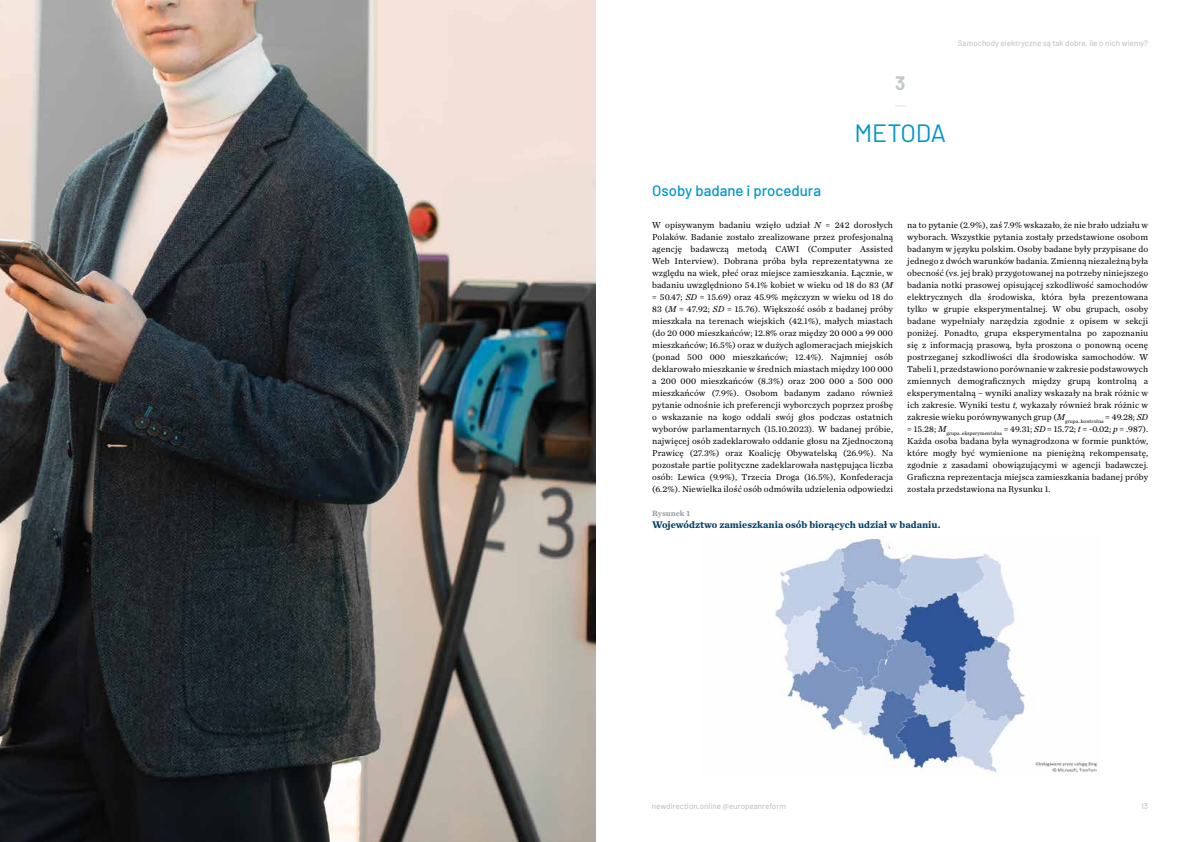
<style>
.page{position:relative;width:1191px;height:842px;background:#fff}
.page>*{position:absolute;margin:0;border:0;box-sizing:border-box;transform-origin:0 0}
.t1{font:25px "Barlow";color:#0096cd}
.t2{font:700 19px "Barlow";color:#c3c8ca}
.t3{font:500 15px "Barlow";color:#0096cd}
.t4{font:700 10px "Chronicle Text G1";color:#003f66}
.t5{font:9px/12px "Chronicle Text G1";letter-spacing:.01em;color:#000;text-align:justify}
.t6{font:500 8px "Barlow";color:#c3c8ca}
.t7{font:700 8px "Chronicle Text G1";color:#9aa0a4}
.s1{font-style:italic}
</style>
<div class="page">
<img style="left:774px;top:536px;width:323px;height:237px">
<img style="left:0;top:0;width:595px;height:842px">
<h2 class="t2" style="left:895px;top:69px;width:12px">3</h2>
<h1 class="t1" style="left:854px;top:115px;width:93px">METODA</h1>
<p class="t6" style="left:958px;top:38px;width:192px">Samochody elektryczne są tak dobre, ile o nich wiemy?</p>
<h3 class="t3" style="left:652px;top:180px;width:170px">Osoby badane i procedura</h3>
<p class="t5" style="left:652px;top:219px;width:242px">W opisywanym badaniu wzięło udział <span class="s1">N</span> = 242 dorosłych Polaków. Badanie zostało zrealizowane przez profesjonalną agencję badawczą metodą CAWI (Computer Assisted Web Interview). Dobrana próba była reprezentatywna ze względu na wiek, płeć oraz miejsce zamieszkania. Łącznie, w badaniu uwzględniono 54.1% kobiet w wieku od 18 do 83 (<span class="s1">M </span>= 50.47; <span class="s1">SD</span> = 15.69) oraz 45.9% mężczyzn w wieku od 18 do 83 (<span class="s1">M</span> = 47.92; <span class="s1">SD</span> = 15.76). Większość osób z badanej próby mieszkała na terenach wiejskich (42.1%), małych miastach (do 20 000 mieszkańców; 12.8% oraz między 20 000 a 99 000 mieszkańców; 16.5%) oraz w dużych aglomeracjach miejskich (ponad 500 000 mieszkańców; 12.4%). Najmniej osób deklarowało mieszkanie w średnich miastach między 100 000 a 200 000 mieszkańców (8.3%) oraz 200 000 a 500 000 mieszkańców (7.9%). Osobom badanym zadano również pytanie odnośnie ich preferencji wyborczych poprzez prośbę o wskazanie na kogo oddali swój głos podczas ostatnich wyborów parlamentarnych (15.10.2023). W badanej próbie, najwięcej osób zadeklarowało oddanie głosu na Zjednoczoną Prawicę (27.3%) oraz Koalicję Obywatelską (26.9%). Na pozostałe partie polityczne zadeklarowała następująca liczba osób: Lewica (9.9%), Trzecia Droga (16.5%), Konfederacja (6.2%). Niewielka ilość osób odmówiła udzielenia odpowiedzi</p>
<p class="t5" style="left:907px;top:218px;width:242px">na to pytanie (2.9%), zaś 7.9% wskazało, że nie brało udziału w wyborach. Wszystkie pytania zostały przedstawione osobom badanym w języku polskim. Osoby badane były przypisane do jednego z dwóch warunków badania. Zmienną niezależną była obecność (vs. jej brak) przygotowanej na potrzeby niniejszego badania notki prasowej opisującej szkodliwość samochodów elektrycznych dla środowiska, która była prezentowana tylko w grupie eksperymentalnej. W obu grupach, osoby badane wypełniały narzędzia zgodnie z opisem w sekcji poniżej. Ponadto, grupa eksperymentalna po zapoznaniu się z informacją prasową, była proszona o ponowną ocenę postrzeganej szkodliwości dla środowiska samochodów. W Tabeli 1, przedstawiono porównanie w zakresie podstawowych zmiennych demograficznych między grupą kontrolną a eksperymentalną – wyniki analizy wskazały na brak różnic w ich zakresie. Wyniki testu <span class="s1">t,</span> wykazały również brak różnic w zakresie wieku porównywanych grup (<span class="s1">M</span><sub>grupa_kontrolna</sub> = 49.28; <span class="s1">SD </span>= 15.28; <span class="s1">M</span><sub>grupa_eksperymentalna</sub> = 49.31; <span class="s1">SD</span> = 15.72; <span class="s1">t</span> = -0.02; <span class="s1">p</span> = .987).<br>Każda osoba badana była wynagrodzona w formie punktów, które mogły być wymienione na pieniężną rekompensatę, zgodnie z zasadami obowiązującymi w agencji badawczej.<br>Graficzna reprezentacja miejsca zamieszkania badanej próby została przedstawiona na Rysunku 1.</p>
<p class="t7" style="left:652px;top:507px;width:39px">Rysunek 1</p>
<p class="t4" style="left:652px;top:517px;width:290px">Województwo zamieszkania osób biorących udział w badaniu.</p>
<p class="t6" style="left:652px;top:800px;width:136px">newdirection.online @europeanreform</p>
<p class="t6" style="left:1141px;top:800px;width:9px">13</p>
</div>
